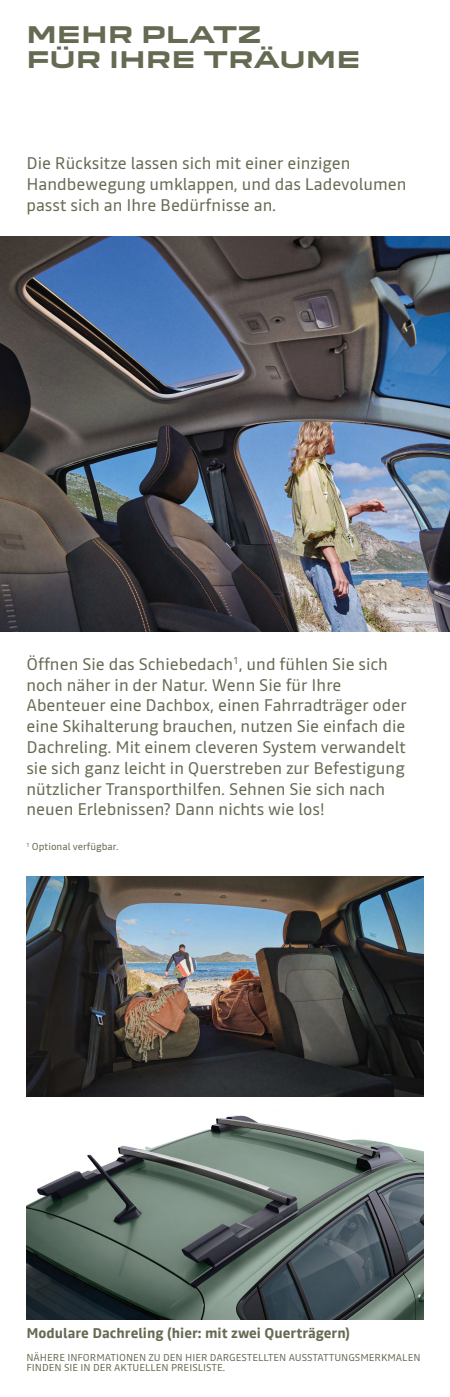
<style>
.page{position:relative;width:450px;height:1397px;background:#fff}
.page>*{position:absolute;margin:0;border:0;box-sizing:border-box;transform-origin:0 0}
.t1{font:700 22.4px/24.4px "Dacia Block Extended";color:#646b52}
.t2{font:16.8px/20.8px "Read";color:#646b52}
.t3{font:700 14px "Read";color:#646b52}
.t4{font:10px/10px "Read";color:#646b52}
</style>
<div class="page">
<img style="left:0;top:236px;width:450px;height:395px">
<img style="left:26px;top:876px;width:398px;height:443px">
<h1 class="t1" style="left:26px;top:23px;width:336px">MEHR PLATZ<br>FÜR IHRE TRÄUME</h1>
<p class="t2" style="left:26px;top:153px;width:382px">Die Rücksitze lassen sich mit einer einzigen<br>Handbewegung umklappen, und das Ladevolumen passt sich an Ihre Bedürfnisse an.</p>
<p class="t2" style="left:26px;top:653px;width:382px">Öffnen Sie das Schiebedach<sup>1</sup>, und fühlen Sie sich noch näher in der Natur. Wenn Sie für Ihre Abenteuer eine Dachbox, einen Fahrradträger oder eine Skihalterung brauchen, nutzen Sie einfach die Dachreling. Mit einem cleveren System verwandelt sie sich ganz leicht in Querstreben zur Befestigung nützlicher Transporthilfen. Sehnen Sie sich nach neuen Erlebnissen? Dann nichts wie los!</p>
<p class="t4" style="left:26px;top:842px;width:93px"><sup>1</sup> Optional verfügbar.</p>
<p class="t3" style="left:26px;top:1323px;width:325px">Modulare Dachreling (hier: mit zwei Querträgern)</p>
<p class="t4" style="left:26px;top:1352px;width:396px">NÄHERE INFORMATIONEN ZU DEN HIER DARGESTELLTEN AUSSTATTUNGSMERKMALEN<br>FINDEN SIE IN DER AKTUELLEN PREISLISTE.</p>
</div>
